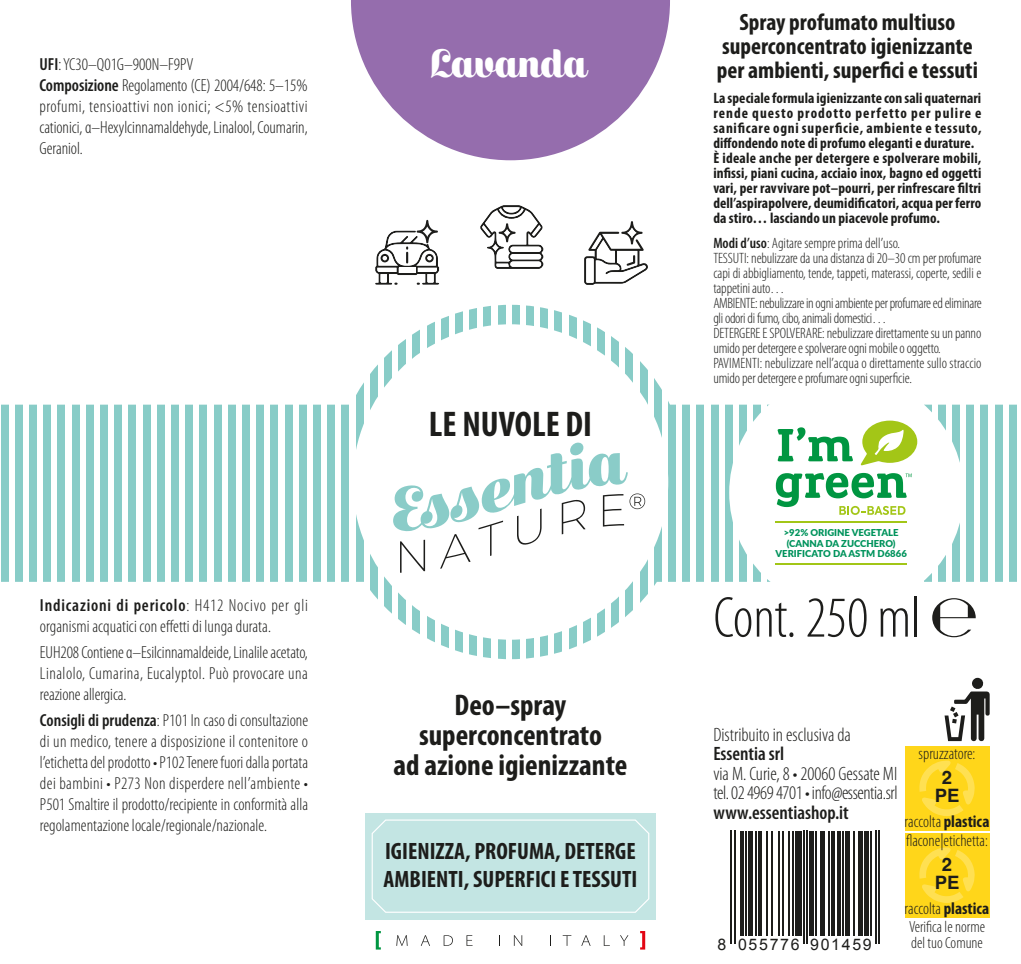
<style>
.page{position:relative;width:1021px;height:964px;background:#fff}
.page>*{position:absolute;margin:0;border:0;box-sizing:border-box;transform-origin:0 0}
.t1{font:300 condensed 58.25px "Myriad Pro";color:#1d1d1b}
.t2{font:500 38px "Escafina";letter-spacing:-.005em;color:#fff}
.t3{font:700 condensed 35.75px "Myriad Pro";color:#1d1d1b}
.t4{font:700 condensed 30px/30px "Myriad Pro";color:#1d1d1b;text-align:center}
.t5{font:700 condensed 23.75px/23.8px "Myriad Pro";color:#1d1d1b}
.t6{font:300 condensed 19.5px/19.5px "Myriad Pro";letter-spacing:-.02em;color:#1d1d1b}
.t7{font:600 condensed 19.5px "Myriad Pro";color:#1d1d1b}
.t8{font:300 condensed 19.5px "Myriad Pro";color:#1d1d1b}
.t9{font:700 18.5px/18.5px "Helvetica";color:#1d1d1b;text-align:center}
.t10{font:300 condensed 17.5px/21px "Myriad Pro";color:#1d1d1b}
.t11{font:300 condensed 16.75px "Myriad Pro";color:#1d1d1b}
.t12{font:300 condensed 16px/16px "Myriad Pro";color:#1d1d1b}
.t13{font:16px "Arial";letter-spacing:.105em;color:#1d1d1b}
.t14{font:300 condensed 15px/15px "Myriad Pro";letter-spacing:-.01em;color:#1d1d1b}
.t15{font:700 condensed 15px/15px "Myriad Pro";letter-spacing:.005em;color:#1d1d1b}
.t16{font:900 9.5px/10.5px "Lato";color:#00935c;text-align:center}
.s1{font-weight:600}
.s2{font-weight:700}
</style>
<div class="page">
<hr style="left:730px;top:831px;width:2px;height:113px;background:#1d1d1b">
<hr style="left:733px;top:831px;width:2px;height:113px;background:#1d1d1b">
<hr style="left:740px;top:831px;width:3px;height:104px;background:#1d1d1b">
<hr style="left:744px;top:831px;width:2px;height:104px;background:#1d1d1b">
<div style="left:747px;top:831px;width:5px;height:104px;background:#1d1d1b"></div>
<hr style="left:755px;top:831px;width:2px;height:104px;background:#1d1d1b">
<hr style="left:758px;top:831px;width:4px;height:104px;background:#1d1d1b">
<hr style="left:766px;top:831px;width:2px;height:104px;background:#1d1d1b">
<hr style="left:771px;top:831px;width:2px;height:104px;background:#1d1d1b">
<hr style="left:777px;top:831px;width:2px;height:104px;background:#1d1d1b">
<hr style="left:782px;top:831px;width:2px;height:104px;background:#1d1d1b">
<hr style="left:788px;top:831px;width:2px;height:104px;background:#1d1d1b">
<hr style="left:791px;top:831px;width:2px;height:104px;background:#1d1d1b">
<div style="left:795px;top:831px;width:6px;height:104px;background:#1d1d1b"></div>
<hr style="left:802px;top:831px;width:2px;height:113px;background:#1d1d1b">
<hr style="left:805px;top:831px;width:2px;height:113px;background:#1d1d1b">
<hr style="left:809px;top:831px;width:4px;height:104px;background:#1d1d1b">
<hr style="left:815px;top:831px;width:1px;height:104px;background:#1d1d1b">
<hr style="left:820px;top:831px;width:4px;height:104px;background:#1d1d1b">
<hr style="left:827px;top:831px;width:2px;height:104px;background:#1d1d1b">
<hr style="left:831px;top:831px;width:3px;height:104px;background:#1d1d1b">
<hr style="left:837px;top:831px;width:3px;height:104px;background:#1d1d1b">
<hr style="left:842px;top:831px;width:1px;height:104px;background:#1d1d1b">
<hr style="left:845px;top:831px;width:4px;height:104px;background:#1d1d1b">
<hr style="left:853px;top:831px;width:1px;height:104px;background:#1d1d1b">
<div style="left:857px;top:831px;width:5px;height:104px;background:#1d1d1b"></div>
<div style="left:863px;top:831px;width:5px;height:104px;background:#1d1d1b"></div>
<hr style="left:870px;top:831px;width:1px;height:104px;background:#1d1d1b">
<hr style="left:874px;top:831px;width:2px;height:113px;background:#1d1d1b">
<hr style="left:878px;top:831px;width:1px;height:113px;background:#1d1d1b">
<svg style="left:1px;top:305px;width:1016px;height:354px"></svg>
<svg style="left:376px;top:931px;width:5px;height:18px"></svg>
<svg style="left:396px;top:935px;width:11px;height:11px"></svg>
<svg style="left:421px;top:935px;width:9px;height:11px"></svg>
<svg style="left:443px;top:935px;width:10px;height:11px"></svg>
<svg style="left:466px;top:935px;width:6px;height:11px"></svg>
<svg style="left:514px;top:935px;width:8px;height:11px"></svg>
<svg style="left:562px;top:935px;width:9px;height:11px"></svg>
<svg style="left:581px;top:935px;width:9px;height:11px"></svg>
<svg style="left:603px;top:935px;width:7px;height:11px"></svg>
<svg style="left:620px;top:935px;width:8px;height:11px"></svg>
<svg style="left:640px;top:931px;width:5px;height:18px"></svg>
<div style="left:729px;top:375px;width:234px;height:235px;background:#fff;border-radius:50%"></div>
<hr style="left:775px;top:521px;width:131px;height:2px;background:#a2c617">
<hr style="left:775px;top:563px;width:131px;height:2px;background:#a2c617">
<svg style="left:860px;top:420px;width:57px;height:46px"></svg>
<svg style="left:777px;top:427px;width:76px;height:34px"></svg>
<svg style="left:775px;top:473px;width:136px;height:42px"></svg>
<svg style="left:351px;top:0;width:319px;height:160px;fill:#956dad"></svg>
<div style="left:904px;top:746px;width:85px;height:85px;background:#ffd61a"></div>
<svg style="left:919px;top:760px;width:55px;height:56px"></svg>
<svg style="left:944px;top:678px;width:45px;height:64px"></svg>
<div style="left:904px;top:833px;width:85px;height:84px;background:#ffd61a"></div>
<svg style="left:919px;top:847px;width:55px;height:56px"></svg>
<div style="left:570px;top:442px;width:13px;height:14px;background:#8accc8;border-radius:6px"></div>
<svg style="left:393px;top:452px;width:252px;height:121px"></svg>
<div style="left:365px;top:813px;width:291px;height:106px;background:#c3e5e3"></div>
<div style="left:371px;top:819px;width:278px;height:94px;border:1px solid #fff;border-radius:13px"></div>
<svg style="left:480px;top:205px;width:63px;height:64px"></svg>
<svg style="left:504px;top:229px;width:6px;height:7px"></svg>
<svg style="left:584px;top:221px;width:64px;height:64px"></svg>
<svg style="left:375px;top:220px;width:64px;height:65px"></svg>
<p class="t10" style="left:39px;top:55px;width:270px"><span class="s1">UFI</span>: YC30–Q01G–900N–F9PV<br><span class="s1">Composizione</span> Regolamento (CE) 2004/648: 5–15% profumi, tensioattivi non ionici; &lt;5% tensioattivi cationici, α–Hexylcinnamaldehyde, Linalool, Coumarin, Geraniol.</p>
<h2 class="t2" style="left:433px;top:39px;width:157px">Lavanda</h2>
<p class="t10" style="left:40px;top:595px;width:270px"><span class="s1">Indicazioni di pericolo</span>: H412 Nocivo per gli organismi acquatici con effetti di lunga durata.</p>
<p class="t10" style="left:40px;top:642px;width:269px;text-align:justify">EUH208 Contiene α–Esilcinnamaldeide, Linalile acetato, Linalolo, Cumarina, Eucalyptol. Può provocare una reazione allergica.</p>
<p class="t10" style="left:40px;top:710px;width:270px;text-align:justify"><span class="s1">Consigli di prudenza</span>: P101 In caso di consultazione di un medico, tenere a disposizione il contenitore o l’etichetta del prodotto • P102 Tenere fuori dalla portata dei bambini • P273 Non disperdere nell’ambiente • P501 Smaltire il prodotto/recipiente in conformità alla regolamentazione locale/regionale/nazionale.</p>
<h3 class="t3" style="left:429px;top:405px;width:165px">LE NUVOLE DI</h3>
<h3 class="t4" style="left:393px;top:690px;width:235px">Deo–spray superconcentrato<br>ad azione igienizzante</h3>
<h3 class="t5" style="left:383px;top:837px;width:255px;line-height:28.5px">IGIENIZZA, PROFUMA, DETERGE<br>AMBIENTI, SUPERFICI E TESSUTI</h3>
<h3 class="t5" style="left:716px;top:11px;width:262px;text-align:center">Spray profumato multiuso superconcentrato igienizzante per ambienti, superfici e tessuti</h3>
<p class="t15" style="left:713px;top:91px;width:270px">La speciale formula igienizzante con sali quaternari rende questo prodotto perfetto per pulire e sanificare ogni superficie, ambiente e tessuto, diffondendo note di profumo eleganti e durature.<br>È ideale anche per detergere e spolverare mobili, infissi, piani cucina, acciaio inox, bagno ed oggetti vari, per ravvivare pot–pourri, per rinfrescare filtri dell’aspirapolvere, deumidificatori, acqua per ferro da stiro… lasciando un piacevole profumo.</p>
<p class="t14" style="left:713px;top:236px;width:270px"><span class="s1">Modi d’uso</span>: Agitare sempre prima dell’uso.<br>TESSUTI: nebulizzare da una distanza di 20–30 cm per profumare capi di abbigliamento, tende, tappeti, materassi, coperte, sedili e tappetini auto…<br>AMBIENTE: nebulizzare in ogni ambiente per profumare ed eliminare gli odori di fumo, cibo, animali domestici…<br>DETERGERE E SPOLVERARE: nebulizzare direttamente su un panno umido per detergere e spolverare ogni mobile o oggetto.<br>PAVIMENTI: nebulizzare nell’acqua o direttamente sullo straccio umido per detergere e profumare ogni superficie.</p>
<p class="t16" style="left:775px;top:527px;width:133px">&gt;92% ORIGINE VEGETALE (CANNA DA ZUCCHERO)<br>VERIFICATO DA ASTM D6866</p>
<h1 class="t1" style="left:713px;top:586px;width:266px">Cont. 250 ml ℮</h1>
<p class="t8" style="left:713px;top:724px;width:139px">Distribuito in esclusiva da</p>
<p class="t7" style="left:713px;top:743px;width:72px">Essentia srl</p>
<p class="t6" style="left:713px;top:764px;width:186px">via M. Curie, 8 • 20060 Gessate MI tel. 02 4969 4701 • info@essentia.srl</p>
<p class="t7" style="left:713px;top:801px;width:137px">www.essentiashop.it</p>
<p class="t13" style="left:717px;top:934px;width:156px">8 055776 901459</p>
<p class="t11" style="left:918px;top:745px;width:58px">spruzzatore:</p>
<p class="t9" style="left:934px;top:770px;width:26px">2<br>PE</p>
<p class="t11" style="left:904px;top:812px;width:86px">raccolta <span class="s2">plastica</span></p>
<p class="t11" style="left:906px;top:832px;width:83px">flacone|etichetta:</p>
<p class="t9" style="left:934px;top:857px;width:26px">2<br>PE</p>
<p class="t11" style="left:904px;top:899px;width:86px">raccolta <span class="s2">plastica</span></p>
<p class="t12" style="left:909px;top:919px;width:77px">Verifica le norme del tuo Comune</p>
</div>
